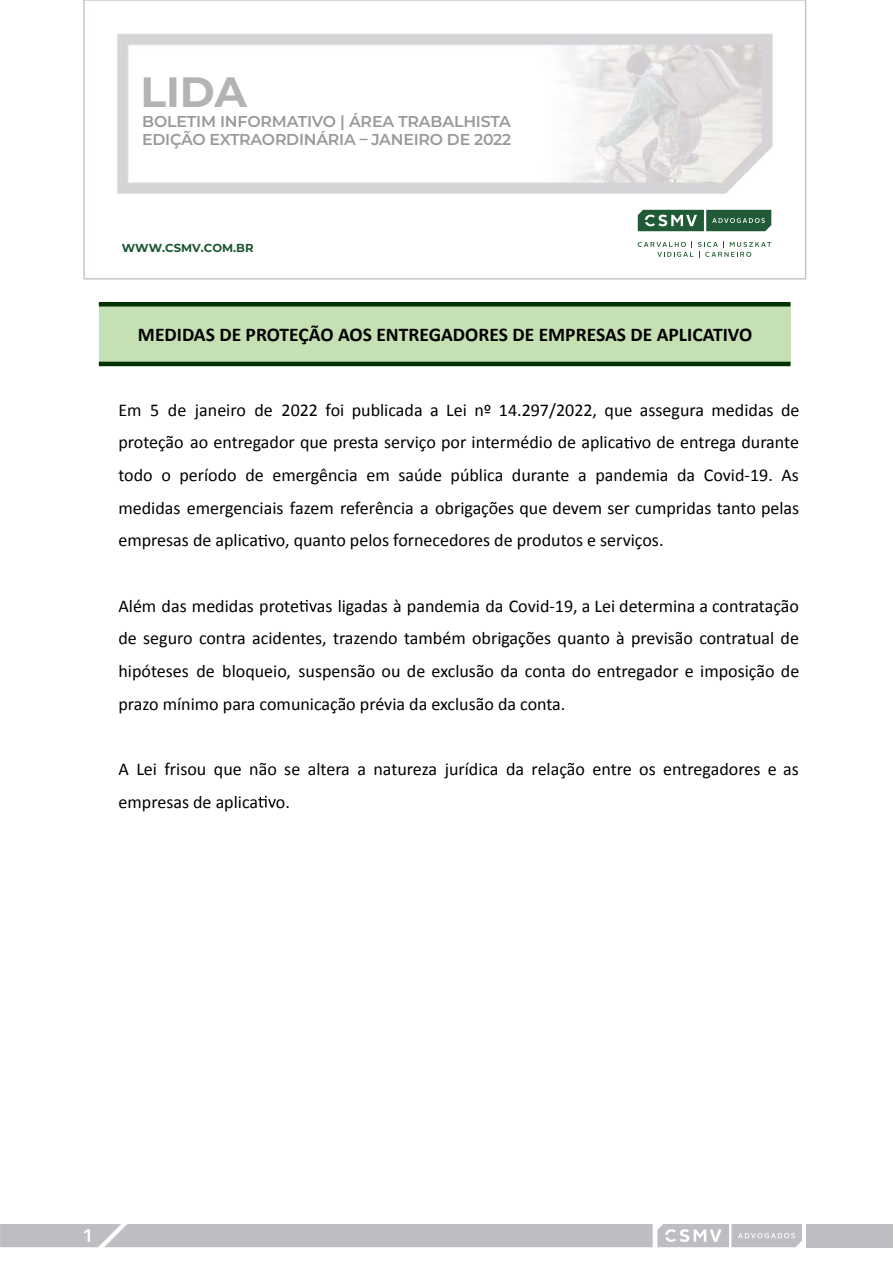
<style>
.page{position:relative;width:893px;height:1263px;background:#fff}
.page>*{position:absolute;margin:0;border:0;box-sizing:border-box;transform-origin:0 0}
.t1{font:700 42.3px "Montserrat";color:#b4b3b4}
.t2{font:700 19.5px "Calibri";color:#000}
.t3{font:600 19.5px "Titillium Web";color:#fff}
.t4{font:18px/32.7px "Calibri";color:#000;text-align:justify}
.t5{font:600 15.75px/18px "Montserrat";letter-spacing:-.015em;color:#9a989a}
.t6{font:700 11.55px "Montserrat";color:#1a5632}
</style>
<div class="page">
<img style="left:117px;top:33px;width:656px;height:210px">
<div style="left:806px;top:1224px;width:86px;height:23px;background:#bcbec1"></div>
<div style="left:0;top:1224px;width:802px;height:23px;background:#bcbec1"></div>
<svg style="left:637px;top:242px;width:134px;height:16px"></svg>
<svg style="left:637px;top:210px;width:134px;height:21px"></svg>
<div style="left:99px;top:304px;width:692px;height:59px;background:#c5e0b3"></div>
<svg style="left:624px;top:437px;width:17px;height:11px"></svg>
<svg style="left:258px;top:535px;width:18px;height:11px"></svg>
<svg style="left:299px;top:600px;width:18px;height:12px"></svg>
<svg style="left:258px;top:796px;width:18px;height:12px"></svg>
<div style="left:99px;top:302px;width:691px;height:5px;background:#030"></div>
<hr style="left:99px;top:362px;width:691px;height:4px;background:#030">
<h1 class="t1" style="left:140px;top:62px;width:108px">LIDA</h1>
<p class="t5" style="left:142px;top:112px;width:371px">BOLETIM INFORMATIVO | ÁREA TRABALHISTA<br>EDIÇÃO EXTRAORDINÁRIA – JANEIRO DE 2022</p>
<p class="t6" style="left:122px;top:240px;width:133px">WWW.CSMV.COM.BR</p>
<p class="t2" style="left:138px;top:320px;width:615px">MEDIDAS DE PROTEÇÃO AOS ENTREGADORES DE EMPRESAS DE APLICATIVO</p>
<p class="t4" style="left:118px;top:393px;width:682px">Em 5 de janeiro de 2022 foi publicada a Lei nº 14.297/2022, que assegura medidas de proteção ao entregador que presta serviço por intermédio de aplica o de entrega durante todo o período de emergência em saúde pública durante a pandemia da Covid-19. As medidas emergenciais fazem referência a obrigações que devem ser cumpridas tanto pelas empresas de aplica o, quanto pelos fornecedores de produtos e serviços.</p>
<p class="t4" style="left:118px;top:589px;width:682px">Além das medidas prote as ligadas à pandemia da Covid-19, a Lei determina a contratação de seguro contra acidentes, trazendo também obrigações quanto à previsão contratual de hipóteses de bloqueio, suspensão ou de exclusão da conta do entregador e imposição de prazo mínimo para comunicação prévia da exclusão da conta.</p>
<p class="t4" style="left:118px;top:752px;width:682px">A Lei frisou que não se altera a natureza jurídica da relação entre os entregadores e as empresas de aplica o.</p>
<p class="t3" style="left:82px;top:1220px;width:12px">1</p>
</div>
